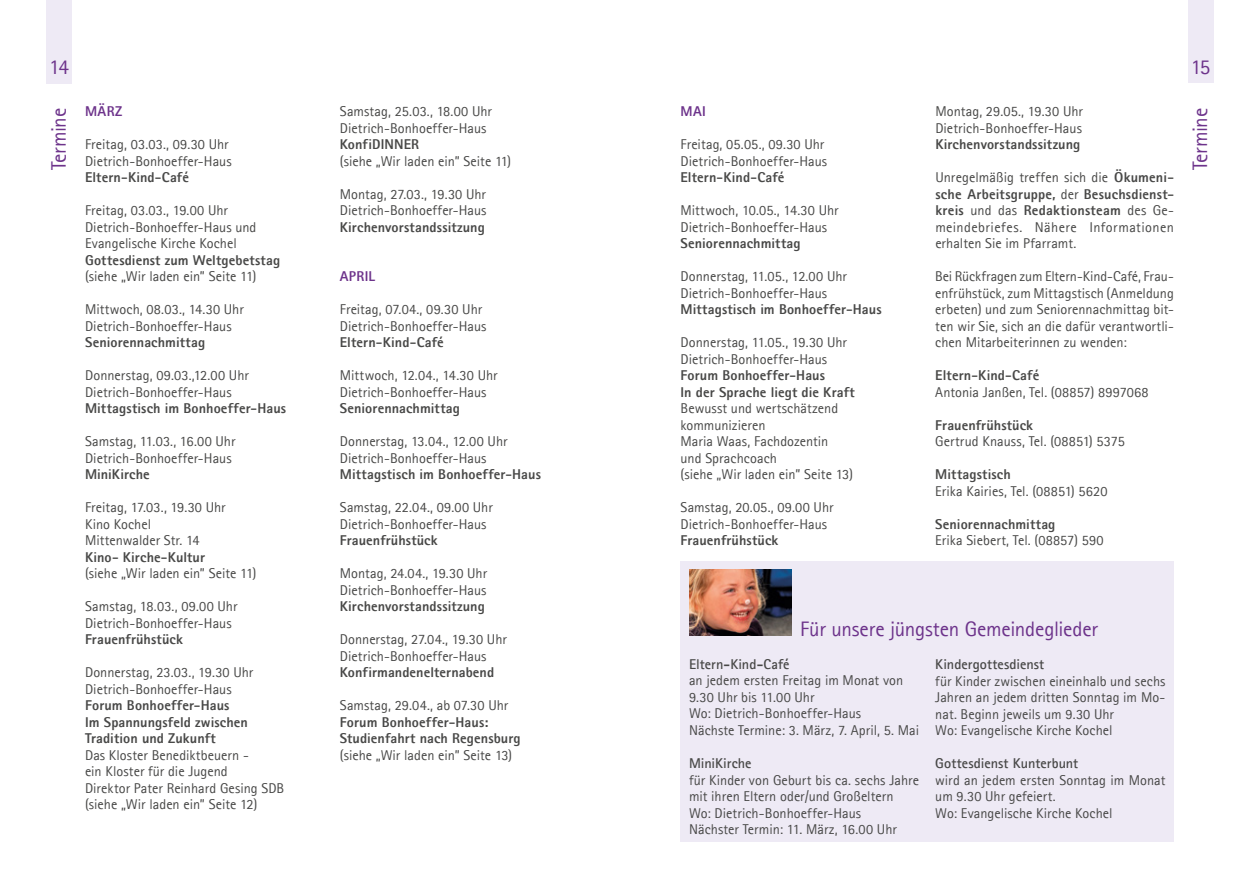
<style>
.page{position:relative;width:1259px;height:893px;background:#fff}
.page>*{position:absolute;margin:0;border:0;box-sizing:border-box;transform-origin:0 0}
.t1{font:21px "Agfa Rotis Sans Serif";letter-spacing:-.015em;color:#6d338b}
.t2{font:14.25px/16.5px "Agfa Rotis Sans Serif";letter-spacing:.005em;color:#484847}
.t3{font:800 14.25px/16.5px "Agfa Rotis Sans Serif";letter-spacing:.005em;color:#484847}
.t4{font:700 14.25px "Agfa Rotis Sans Serif";color:#484847}
.t5{font:800 14.25px "Agfa Rotis Sans Serif";letter-spacing:.03em;color:#6d338b}
.s1{font-weight:800}
</style>
<div class="page">
<div style="left:46px;top:0;width:26px;height:83px;background:#eeeaf5"></div>
<div style="left:1187px;top:0;width:26px;height:83px;background:#eeeaf5"></div>
<div style="left:680px;top:562px;width:494px;height:280px;background:#eeeaf5"></div>
<img style="left:689px;top:570px;width:103px;height:66px">
<h1 class="t1" style="left:49px;top:55px;width:21px">14</h1>
<h1 class="t1" style="left:1190px;top:55px;width:21px">15</h1>
<h1 class="t1" style="left:46px;top:170px;width:64px;rotate:-90deg">Termine</h1>
<h1 class="t1" style="left:1187px;top:170px;width:64px;rotate:-90deg">Termine</h1>
<p class="t5" style="left:85px;top:102px;width:39px">März</p>
<p class="t2" style="left:85px;top:136px;width:148px">Freitag, 03.03., 09.30 Uhr<br>Dietrich-Bonhoeffer-Haus</p>
<p class="t3" style="left:85px;top:169px;width:105px">Eltern-Kind-Café</p>
<p class="t2" style="left:85px;top:202px;width:173px">Freitag, 03.03., 19.00 Uhr<br>Dietrich-Bonhoeffer-Haus und<br>Evangelische Kirche Kochel</p>
<p class="t3" style="left:85px;top:251px;width:197px">Gottesdienst zum Weltgebetstag</p>
<p class="t2" style="left:85px;top:268px;width:173px">(siehe „Wir laden ein” Seite 11)</p>
<p class="t2" style="left:85px;top:301px;width:160px">Mittwoch, 08.03., 14.30 Uhr<br>Dietrich-Bonhoeffer-Haus</p>
<p class="t3" style="left:85px;top:334px;width:122px">Seniorennachmittag</p>
<p class="t2" style="left:85px;top:367px;width:165px">Donnerstag, 09.03.,12.00 Uhr<br>Dietrich-Bonhoeffer-Haus</p>
<p class="t3" style="left:85px;top:400px;width:203px">Mittagstisch im Bonhoeffer-Haus</p>
<p class="t2" style="left:85px;top:433px;width:152px">Samstag, 11.03., 16.00 Uhr<br>Dietrich-Bonhoeffer-Haus</p>
<p class="t3" style="left:85px;top:466px;width:66px">MiniKirche</p>
<p class="t2" style="left:85px;top:499px;width:142px">Freitag, 17.03., 19.30 Uhr<br>Kino Kochel<br>Mittenwalder Str. 14</p>
<p class="t3" style="left:85px;top:548px;width:121px">Kino- Kirche-Kultur</p>
<p class="t2" style="left:85px;top:565px;width:173px">(siehe „Wir laden ein” Seite 11)</p>
<p class="t2" style="left:85px;top:598px;width:154px">Samstag, 18.03., 09.00 Uhr<br>Dietrich-Bonhoeffer-Haus</p>
<p class="t3" style="left:85px;top:631px;width:99px">Frauenfrühstück</p>
<p class="t2" style="left:85px;top:664px;width:170px">Donnerstag, 23.03., 19.30 Uhr<br>Dietrich-Bonhoeffer-Haus</p>
<p class="t3" style="left:85px;top:697px;width:164px">Forum Bonhoeffer-Haus<br>Im Spannungsfeld zwischen<br>Tradition und Zukunft</p>
<p class="t2" style="left:85px;top:747px;width:201px">Das Kloster Benediktbeuern -<br>ein Kloster für die Jugend<br>Direktor Pater Reinhard Gesing SDB (siehe „Wir laden ein” Seite 12)</p>
<p class="t2" style="left:340px;top:103px;width:154px">Samstag, 25.03., 18.00 Uhr<br>Dietrich-Bonhoeffer-Haus</p>
<p class="t3" style="left:340px;top:136px;width:79px">KonfiDINNER</p>
<p class="t2" style="left:340px;top:153px;width:173px">(siehe „Wir laden ein” Seite 11)</p>
<p class="t2" style="left:340px;top:186px;width:148px">Montag, 27.03., 19.30 Uhr<br>Dietrich-Bonhoeffer-Haus</p>
<p class="t3" style="left:340px;top:218px;width:146px">Kirchenvorstandssitzung</p>
<p class="t5" style="left:340px;top:267px;width:31px">April</p>
<p class="t2" style="left:340px;top:301px;width:148px">Freitag, 07.04., 09.30 Uhr<br>Dietrich-Bonhoeffer-Haus</p>
<p class="t3" style="left:340px;top:334px;width:105px">Eltern-Kind-Café</p>
<p class="t2" style="left:340px;top:367px;width:159px">Mittwoch, 12.04., 14.30 Uhr<br>Dietrich-Bonhoeffer-Haus</p>
<p class="t3" style="left:340px;top:400px;width:122px">Seniorennachmittag</p>
<p class="t2" style="left:340px;top:433px;width:169px">Donnerstag, 13.04., 12.00 Uhr<br>Dietrich-Bonhoeffer-Haus</p>
<p class="t3" style="left:340px;top:466px;width:203px">Mittagstisch im Bonhoeffer-Haus</p>
<p class="t2" style="left:340px;top:499px;width:154px">Samstag, 22.04., 09.00 Uhr<br>Dietrich-Bonhoeffer-Haus</p>
<p class="t3" style="left:340px;top:532px;width:99px">Frauenfrühstück</p>
<p class="t2" style="left:340px;top:565px;width:149px">Montag, 24.04., 19.30 Uhr<br>Dietrich-Bonhoeffer-Haus</p>
<p class="t3" style="left:340px;top:598px;width:146px">Kirchenvorstandssitzung</p>
<p class="t2" style="left:340px;top:631px;width:169px">Donnerstag, 27.04., 19.30 Uhr<br>Dietrich-Bonhoeffer-Haus</p>
<p class="t3" style="left:340px;top:664px;width:156px">Konfirmandenelternabend</p>
<p class="t2" style="left:340px;top:697px;width:170px">Samstag, 29.04., ab 07.30 Uhr</p>
<p class="t3" style="left:340px;top:714px;width:182px">Forum Bonhoeffer-Haus:<br>Studienfahrt nach Regensburg</p>
<p class="t2" style="left:340px;top:747px;width:174px">(siehe „Wir laden ein” Seite 13)</p>
<p class="t5" style="left:680px;top:102px;width:20px">Mai</p>
<p class="t2" style="left:680px;top:136px;width:148px">Freitag, 05.05., 09.30 Uhr<br>Dietrich-Bonhoeffer-Haus</p>
<p class="t3" style="left:680px;top:169px;width:105px">Eltern-Kind-Café</p>
<p class="t2" style="left:680px;top:202px;width:160px">Mittwoch, 10.05., 14.30 Uhr<br>Dietrich-Bonhoeffer-Haus</p>
<p class="t3" style="left:680px;top:235px;width:122px">Seniorennachmittag</p>
<p class="t2" style="left:680px;top:268px;width:168px">Donnerstag, 11.05., 12.00 Uhr<br>Dietrich-Bonhoeffer-Haus</p>
<p class="t3" style="left:680px;top:301px;width:203px">Mittagstisch im Bonhoeffer-Haus</p>
<p class="t2" style="left:680px;top:334px;width:168px">Donnerstag, 11.05., 19.30 Uhr<br>Dietrich-Bonhoeffer-Haus</p>
<p class="t3" style="left:680px;top:367px;width:176px">Forum Bonhoeffer-Haus<br>In der Sprache liegt die Kraft</p>
<p class="t2" style="left:680px;top:400px;width:174px">Bewusst und wertschätzend kommunizieren<br>Maria Waas, Fachdozentin und Sprachcoach<br>(siehe „Wir laden ein” Seite 13)</p>
<p class="t2" style="left:680px;top:499px;width:154px">Samstag, 20.05., 09.00 Uhr<br>Dietrich-Bonhoeffer-Haus</p>
<p class="t3" style="left:680px;top:532px;width:99px">Frauenfrühstück</p>
<p class="t2" style="left:935px;top:103px;width:149px">Montag, 29.05., 19.30 Uhr<br>Dietrich-Bonhoeffer-Haus</p>
<p class="t3" style="left:935px;top:136px;width:146px">Kirchenvorstandssitzung</p>
<p class="t2" style="left:935px;top:169px;width:240px;text-align:justify">Unregelmäßig treffen sich die <span class="s1">Ökumeni&shy;sche Arbeitsgruppe,</span> der <span class="s1">Besuchsdienst&shy;kreis</span> und das <span class="s1">Redaktionsteam</span> des Ge&shy;meindebriefes. Nähere I nformationen erhalten Sie im Pfarramt.</p>
<p class="t2" style="left:935px;top:268px;width:240px;text-align:justify">Bei Rückfragen zum Eltern-Kind-Café, Frau&shy;enfrühstück, zum Mittagstisch (Anmeldung erbeten) und zum Seniorennachmittag bit&shy;ten wir Sie, sich an die dafür verantwortli&shy;chen Mitarbeiterinnen zu wenden:</p>
<p class="t3" style="left:935px;top:367px;width:105px">Eltern-Kind-Café</p>
<p class="t2" style="left:935px;top:384px;width:215px">Antonia Janßen, Tel. (08857) 8997068</p>
<p class="t3" style="left:935px;top:416px;width:99px">Frauenfrühstück</p>
<p class="t2" style="left:935px;top:433px;width:191px">Gertrud Knauss, Tel. (08851) 5375</p>
<p class="t3" style="left:935px;top:466px;width:77px">Mittagstisch</p>
<p class="t2" style="left:935px;top:483px;width:174px">Erika Kairies, Tel. (08851) 5620</p>
<p class="t3" style="left:935px;top:515px;width:122px">Seniorennachmittag</p>
<p class="t2" style="left:935px;top:532px;width:170px">Erika Siebert, Tel. (08857) 590</p>
<h1 class="t1" style="left:800px;top:616px;width:299px">Für unsere jüngsten Gemeindeglieder</h1>
<p class="t4" style="left:689px;top:655px;width:102px">Eltern-Kind-Café</p>
<p class="t2" style="left:689px;top:672px;width:232px">an jedem ersten Freitag im Monat von<br>9.30 Uhr bis 11.00 Uhr<br>Wo: Dietrich-Bonhoeffer-Haus<br>Nächste Termine: 3. März, 7. April, 5. Mai</p>
<p class="t4" style="left:689px;top:754px;width:64px">MiniKirche</p>
<p class="t2" style="left:689px;top:771px;width:232px">für Kinder von Geburt bis ca. sechs Jahre mit ihren Eltern oder/und Großeltern<br>Wo: Dietrich-Bonhoeffer-Haus<br>Nächster Termin: 11. März, 16.00 Uhr</p>
<p class="t4" style="left:935px;top:655px;width:110px">Kindergottesdienst</p>
<p class="t2" style="left:935px;top:672px;width:232px">für Kinder zwischen eineinhalb und sechs Jahren an jedem dritten Sonntag im Mo&shy;nat. Beginn jeweils um 9.30 Uhr<br>Wo: Evangelische Kirche Kochel</p>
<p class="t4" style="left:935px;top:754px;width:144px">Gottesdienst Kunterbunt</p>
<p class="t2" style="left:935px;top:771px;width:232px">wird an jedem ersten Sonntag im Monat um 9.30 Uhr gefeiert.<br>Wo: Evangelische Kirche Kochel</p>
</div>
